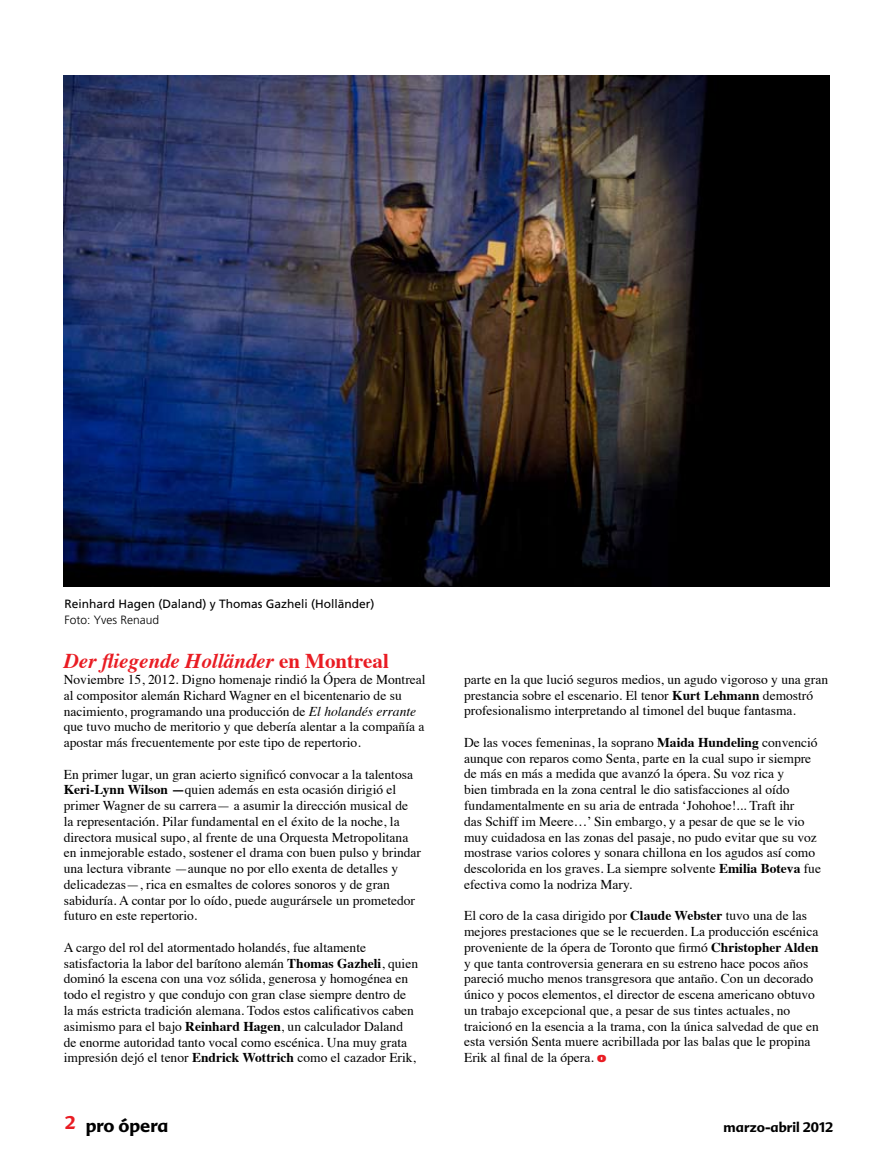
<style>
.page{position:relative;width:893px;height:1170px;background:#fff}
.page>*{position:absolute;margin:0;border:0;box-sizing:border-box;transform-origin:0 0}
.t1{font:italic 700 21px "Times";color:#e91c23}
.t2{font:700 18px "Advert";color:#000}
.t3{font:13.5px/15.8px "Times";color:#000}
.t4{font:700 13.5px "Advert";color:#000}
.t5{font:12px "Frutiger";color:#000}
.t6{font:300 12px "Frutiger";color:#000}
.s1{font-style:normal}
.s2{font-style:italic}
.s3{font-weight:700}
.s4{font-family:"Frutiger";font-weight:900;color:#e91c23}
</style>
<div class="page">
<img style="left:64px;top:76px;width:765px;height:510px">
<p class="t5" style="left:64px;top:596px;width:312px">Reinhard Hagen (Daland) y Thomas Gazheli (Holländer)</p>
<p class="t6" style="left:64px;top:612px;width:96px">Foto: Yves Renaud</p>
<h1 class="t1" style="left:64px;top:641px;width:327px">Der fliegende Holländer <span class="s1">en Montreal</span></h1>
<p class="t3" style="left:64px;top:670px;width:363px">Noviembre 15, 2012. Digno homenaje rindió la Ópera de Montreal al compositor alemán Richard Wagner en el bicentenario de su nacimiento, programando una producción de <span class="s2">El holandés errante </span>que tuvo mucho de meritorio y que debería alentar a la compañía a apostar más frecuentemente por este tipo de repertorio.</p>
<p class="t3" style="left:64px;top:765px;width:359px">En primer lugar, un gran acierto significó convocar a la talentosa <span class="s3">Keri-Lynn Wilson —</span>quien además en esta ocasión dirigió el primer Wagner de su carrera— a asumir la dirección musical de la representación. Pilar fundamental en el éxito de la noche, la directora musical supo, al frente de una Orquesta Metropolitana en inmejorable estado, sostener el drama con buen pulso y brindar una lectura vibrante —aunque no por ello exenta de detalles y delicadezas—, rica en esmaltes de colores sonoros y de gran sabiduría. A contar por lo oído, puede augurársele un prometedor futuro en este repertorio.</p>
<p class="t3" style="left:64px;top:938px;width:356px">A cargo del rol del atormentado holandés, fue altamente satisfactoria la labor del barítono alemán <span class="s3">Thomas Gazheli</span>, quien dominó la escena con una voz sólida, generosa y homogénea en todo el registro y que condujo con gran clase siempre dentro de la más estricta tradición alemana. Todos estos calificativos caben asimismo para el bajo <span class="s3">Reinhard Hagen</span>, un calculador Daland de enorme autoridad tanto vocal como escénica. Una muy grata impresión dejó el tenor <span class="s3">Endrick Wottrich</span> como el cazador Erik,</p>
<p class="t3" style="left:464px;top:670px;width:366px">parte en la que lució seguros medios, un agudo vigoroso y una gran prestancia sobre el escenario. El tenor <span class="s3">Kurt Lehmann</span> demostró profesionalismo interpretando al timonel del buque fantasma.</p>
<p class="t3" style="left:464px;top:733px;width:358px">De las voces femeninas, la soprano <span class="s3">Maida Hundeling</span> convenció aunque con reparos como Senta, parte en la cual supo ir siempre de más en más a medida que avanzó la ópera. Su voz rica y<br>bien timbrada en la zona central le dio satisfacciones al oído fundamentalmente en su aria de entrada ‘Johohoe!... Traft ihr<br>das Schiff im Meere…’ Sin embargo, y a pesar de que se le vio muy cuidadosa en las zonas del pasaje, no pudo evitar que su voz mostrase varios colores y sonara chillona en los agudos así como descolorida en los graves. La siempre solvente <span class="s3">Emilia Boteva</span> fue efectiva como la nodriza Mary.</p>
<p class="t3" style="left:464px;top:906px;width:356px">El coro de la casa dirigido por <span class="s3">Claude Webster</span> tuvo una de las mejores prestaciones que se le recuerden. La producción escénica proveniente de la ópera de Toronto que firmó <span class="s3">Christopher Alden </span>y que tanta controversia generara en su estreno hace pocos años pareció mucho menos transgresora que antaño. Con un decorado único y pocos elementos, el director de escena americano obtuvo un trabajo excepcional que, a pesar de sus tintes actuales, no traicionó en la esencia a la trama, con la única salvedad de que en esta versión Senta muere acribillada por las balas que le propina Erik al final de la ópera. <span class="s4">o</span></p>
<h2 class="t2" style="left:86px;top:1114px;width:84px">pro ópera</h2>
<p class="t4" style="left:724px;top:1118px;width:111px">marzo-abril 2012</p>
</div>
